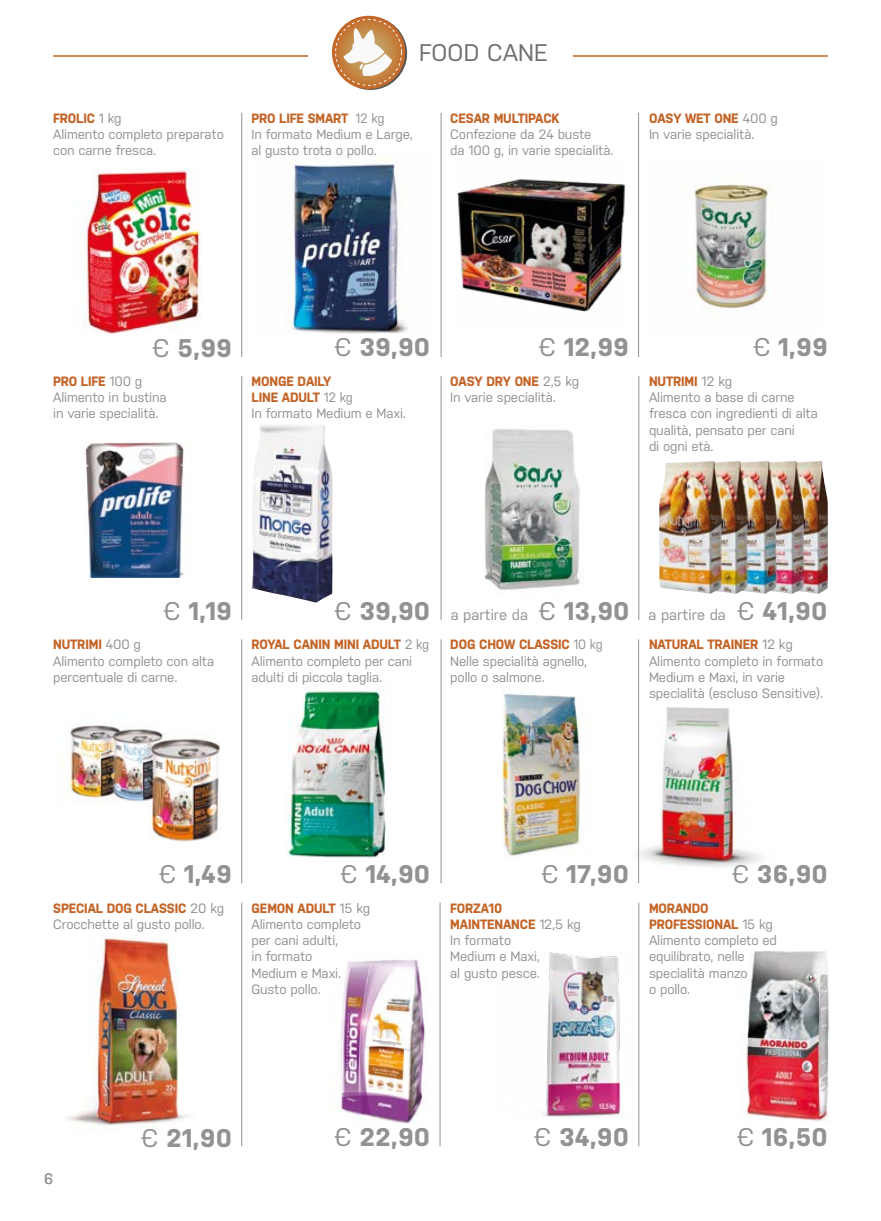
<style>
.page{position:relative;width:881px;height:1221px;background:#fff}
.page>*{position:absolute;margin:0;border:0;box-sizing:border-box;transform-origin:0 0}
.t1{font:700 25.5px "Nudista";color:#929292}
.t2{font:24px "Nudista";letter-spacing:.01em;color:#706f6f}
.t3{font:15px "Nudista";color:#929292}
.t4{font:13.5px/16.2px "Nudista";letter-spacing:-.01em;color:#929292}
.t5{font:13.5px/16.2px "Nudista";letter-spacing:-.01em;color:#929292;scale:.95 1}
.t6{font:700 13.5px "Nudista";letter-spacing:-.01em;color:#c46326;scale:.95 1}
.s1{font-weight:700;color:#c46326}
.s2{font-weight:400}
.s3{font-size:25.5px}
.s4{font-weight:700;font-size:25.5px}
</style>
<div class="page">
<hr style="left:53px;top:55px;width:255px;height:2px;background:#c46326">
<hr style="left:572px;top:55px;width:255px;height:2px;background:#c46326">
<svg style="left:332px;top:16px;width:73px;height:73px"></svg>
<svg style="left:335px;top:19px;width:67px;height:67px"></svg>
<img style="left:81px;top:167px;width:120px;height:166px">
<img style="left:85px;top:443px;width:99px;height:134px">
<img style="left:288px;top:164px;width:120px;height:169px">
<img style="left:251px;top:425px;width:81px;height:177px">
<img style="left:456px;top:178px;width:170px;height:134px">
<img style="left:484px;top:428px;width:96px;height:162px">
<img style="left:693px;top:174px;width:80px;height:145px">
<img style="left:659px;top:461px;width:134px;height:133px">
<img style="left:67px;top:938px;width:120px;height:188px">
<img style="left:332px;top:959px;width:94px;height:164px">
<img style="left:543px;top:951px;width:78px;height:166px">
<img style="left:742px;top:950px;width:87px;height:172px">
<img style="left:57px;top:724px;width:163px;height:118px">
<img style="left:287px;top:686px;width:99px;height:172px">
<img style="left:502px;top:694px;width:79px;height:163px">
<img style="left:639px;top:707px;width:124px;height:162px">
<hr style="left:241px;top:376px;width:1px;height:244px;background:#929292">
<hr style="left:241px;top:113px;width:1px;height:244px;background:#929292">
<hr style="left:241px;top:639px;width:1px;height:244px;background:#929292">
<hr style="left:241px;top:902px;width:1px;height:244px;background:#929292">
<hr style="left:638px;top:639px;width:1px;height:244px;background:#929292">
<hr style="left:440px;top:639px;width:1px;height:244px;background:#929292">
<hr style="left:439px;top:902px;width:1px;height:244px;background:#929292">
<hr style="left:638px;top:376px;width:1px;height:244px;background:#929292">
<hr style="left:638px;top:902px;width:1px;height:244px;background:#929292">
<hr style="left:638px;top:113px;width:1px;height:244px;background:#929292">
<hr style="left:440px;top:376px;width:1px;height:244px;background:#929292">
<hr style="left:440px;top:113px;width:1px;height:244px;background:#929292">
<p class="t4" style="left:53px;top:110px;width:172px"><span class="s1">FROLIC</span> 1 kg<br>Alimento completo preparato con carne fresca.</p>
<h2 class="t2" style="left:419px;top:39px;width:130px">FOOD CANE</h2>
<p class="t5" style="left:251px;top:110px;width:171px"><span class="s1">PRO LIFE SMART</span> 12 kg<br>In formato Medium e Large, al gusto trota o pollo.</p>
<p class="t6" style="left:450px;top:110px;width:117px">CESAR MULTIPACK</p>
<p class="t4" style="left:450px;top:126px;width:165px">Confezione da 24 buste<br>da 100 g, in varie specialità.</p>
<p class="t4" style="left:648px;top:110px;width:130px"><span class="s1">OASY WET ONE</span> 400 g<br>In varie specialità.</p>
<h1 class="t1" style="left:152px;top:333px;width:81px"><span class="s2">€</span> 5,99</h1>
<p class="t4" style="left:53px;top:373px;width:115px"><span class="s1">PRO LIFE</span> 100 g<br>Alimento in bustina in varie specialità.</p>
<h1 class="t1" style="left:334px;top:333px;width:97px"><span class="s2">€</span> 39,90</h1>
<p class="t5" style="left:251px;top:373px;width:164px"><span class="s1">MONGE DAILY<br>LINE ADULT</span> 12 kg<br>In formato Medium e Maxi.</p>
<h1 class="t1" style="left:538px;top:333px;width:92px"><span class="s2">€</span> 12,99</h1>
<p class="t4" style="left:450px;top:373px;width:130px"><span class="s1">OASY DRY ONE</span> 2,5 kg<br>In varie specialità.</p>
<h1 class="t1" style="left:752px;top:333px;width:76px"><span class="s2">€</span> 1,99</h1>
<p class="t4" style="left:648px;top:373px;width:170px"><span class="s1">NUTRIMI</span> 12 kg<br>Alimento a base di carne fresca con ingredienti di alta qualità, pensato per cani<br>di ogni età.</p>
<h1 class="t1" style="left:163px;top:596px;width:70px"><span class="s2">€</span> 1,19</h1>
<p class="t4" style="left:53px;top:636px;width:162px"><span class="s1">NUTRIMI</span> 400 g<br>Alimento completo con alta percentuale di carne.</p>
<h1 class="t1" style="left:334px;top:596px;width:97px"><span class="s2">€</span> 39,90</h1>
<p class="t5" style="left:251px;top:636px;width:188px"><span class="s1">ROYAL CANIN MINI ADULT</span> 2 kg<br>Alimento completo per cani adulti di piccola taglia.</p>
<p class="t3" style="left:450px;top:605px;width:378px">a partire da <span class="s3">€</span> <span class="s4">13,90</span> a partire da <span class="s3">€</span> <span class="s4">41,90</span></p>
<p class="t5" style="left:450px;top:636px;width:162px"><span class="s1">DOG CHOW CLASSIC</span> 10 kg<br>Nelle specialità agnello, pollo o salmone.</p>
<p class="t4" style="left:648px;top:636px;width:176px"><span class="s1">NATURAL TRAINER</span> 12 kg<br>Alimento completo in formato<br>Medium e Maxi, in varie specialità (escluso Sensitive).</p>
<h1 class="t1" style="left:159px;top:859px;width:75px"><span class="s2">€</span> 1,49</h1>
<p class="t4" style="left:53px;top:899px;width:172px"><span class="s1">SPECIAL DOG CLASSIC</span> 20 kg<br>Crocchette al gusto pollo.</p>
<h1 class="t1" style="left:340px;top:859px;width:91px"><span class="s2">€</span> 14,90</h1>
<p class="t4" style="left:251px;top:899px;width:120px"><span class="s1">GEMON ADULT</span> 15 kg<br>Alimento completo per cani adulti,<br>in formato<br>Medium e Maxi.<br>Gusto pollo.</p>
<h1 class="t1" style="left:541px;top:859px;width:89px"><span class="s2">€</span> 17,90</h1>
<p class="t4" style="left:450px;top:899px;width:132px"><span class="s1">FORZA10<br>MAINTENANCE</span> 12,5 kg<br>In formato<br>Medium e Maxi,<br>al gusto pesce.</p>
<h1 class="t1" style="left:731px;top:859px;width:97px"><span class="s2">€</span> 36,90</h1>
<p class="t4" style="left:648px;top:899px;width:129px"><span class="s1">MORANDO<br>PROFESSIONAL</span> 15 kg<br>Alimento completo ed equilibrato, nelle specialità manzo<br>o pollo.</p>
<p class="t3" style="left:44px;top:1169px;width:11px">6</p>
<h1 class="t1" style="left:141px;top:1122px;width:92px"><span class="s2">€</span> 21,90</h1>
<h1 class="t1" style="left:334px;top:1122px;width:97px"><span class="s2">€</span> 22,90</h1>
<h1 class="t1" style="left:533px;top:1122px;width:97px"><span class="s2">€</span> 34,90</h1>
<h1 class="t1" style="left:736px;top:1122px;width:92px"><span class="s2">€</span> 16,50</h1>
</div>
